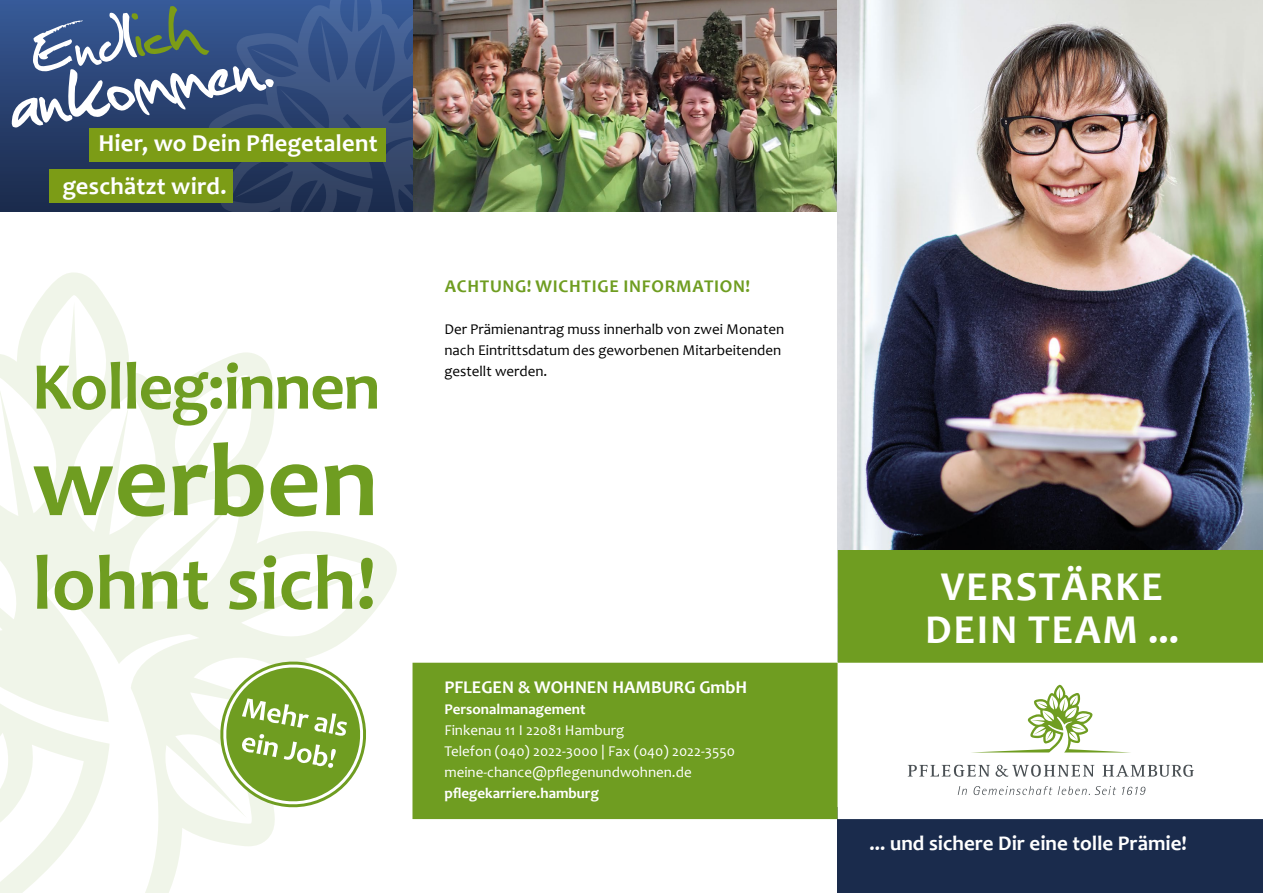
<style>
.page{position:relative;width:1263px;height:893px;background:#fff}
.page>*{position:absolute;margin:0;border:0;box-sizing:border-box;transform-origin:0 0}
.t1{font:105px "Christopherhand";color:#fff}
.t2{font:700 105px "Candara";color:#6f9d21}
.t3{font:84px "Christopherhand";color:#fff}
.t4{font:700 78px "Candara";color:#6f9d21}
.t5{font:700 67.5px "Candara";letter-spacing:-.02em;color:#6f9d21}
.t6{font:700 41.4px/43.5px "Candara";letter-spacing:.04em;color:#fff;text-align:center}
.t7{font:700 24.45px/42.8px "Candara";letter-spacing:.015em;color:#fff}
.t8{font:700 21px "Candara";color:#fff}
.t9{font:700 18px "Candara";letter-spacing:.04em;color:#6f9d21}
.t10{font:700 18px "Candara";color:#fff}
.t11{font:15px/21px "Candara";color:#000}
.t12{font:15px/21px "Candara";color:#fff}
.t13{font:700 15px "Candara";color:#fff}
.s1{color:#7c9c16}
</style>
<div class="page">
<div style="left:838px;top:808px;width:425px;height:85px;background:#1a2b4c"></div>
<div style="left:412px;top:663px;width:426px;height:156px;background:#6f9d21"></div>
<img style="left:412px;top:0;width:426px;height:211px">
<svg style="left:0;top:272px;width:781px;height:621px"></svg>
<svg style="left:217px;top:658px;width:153px;height:153px"></svg>
<div style="left:838px;top:661px;width:425px;height:158px;background:#fff"></div>
<img style="left:838px;top:0;width:425px;height:550px">
<div style="left:838px;top:550px;width:425px;height:113px;background:#6f9d21"></div>
<svg style="left:958px;top:786px;width:9px;height:9px"></svg>
<svg style="left:973px;top:786px;width:79px;height:9px"></svg>
<svg style="left:1058px;top:786px;width:58px;height:9px"></svg>
<svg style="left:1122px;top:787px;width:23px;height:8px"></svg>
<svg style="left:908px;top:765px;width:286px;height:12px"></svg>
<svg style="left:983px;top:685px;width:138px;height:67px"></svg>
<div style="left:0;top:0;width:412px;height:212px;background:linear-gradient(to bottom,#375a97,#1a2949)"></div>
<svg style="left:179px;top:0;width:233px;height:212px;background:#324a79"></svg>
<div style="left:89px;top:128px;width:297px;height:34px;background:#7c9c16"></div>
<div style="left:50px;top:169px;width:183px;height:34px;background:#7c9c16"></div>
<h2 class="t3" style="left:26px;top:17px;width:169px;rotate:-9deg">Endl<span class="s1">ich</span></h2>
<h1 class="t1" style="left:5px;top:58px;width:267px;rotate:-9deg">ankommen.</h1>
<h3 class="t7" style="left:63px;top:122px;width:317px;text-indent:36px">Hier, wo Dein Pflegetalent geschätzt wird.</h3>
<h3 class="t5" style="left:32px;top:344px;width:350px">Kolleg:innen</h3>
<h1 class="t2" style="left:32px;top:415px;width:348px">werben</h1>
<h3 class="t4" style="left:32px;top:534px;width:346px">lohnt sich!</h3>
<p class="t9" style="left:445px;top:275px;width:307px">ACHTUNG! WICHTIGE INFORMATION!</p>
<p class="t11" style="left:444px;top:319px;width:341px">Der Prämienantrag muss innerhalb von zwei Monaten nach Eintrittsdatum des geworbenen Mitarbeitenden gestellt werden.</p>
<p class="t10" style="left:444px;top:676px;width:304px">PFLEGEN &amp; WOHNEN HAMBURG GmbH</p>
<p class="t13" style="left:444px;top:700px;width:143px">Personalmanagement</p>
<p class="t12" style="left:444px;top:720px;width:292px">Finkenau 11 I 22081 Hamburg<br>Telefon (040) 2022-3000 | Fax (040) 2022-3550 meine-chance@pflegenundwohnen.de</p>
<p class="t13" style="left:444px;top:784px;width:156px">pflegekarriere.hamburg</p>
<h3 class="t6" style="left:925px;top:564px;width:255px">VERSTÄRKE<br>DEIN TEAM ...</h3>
<h3 class="t8" style="left:870px;top:830px;width:319px">... und sichere Dir eine tolle Prämie!</h3>
</div>
